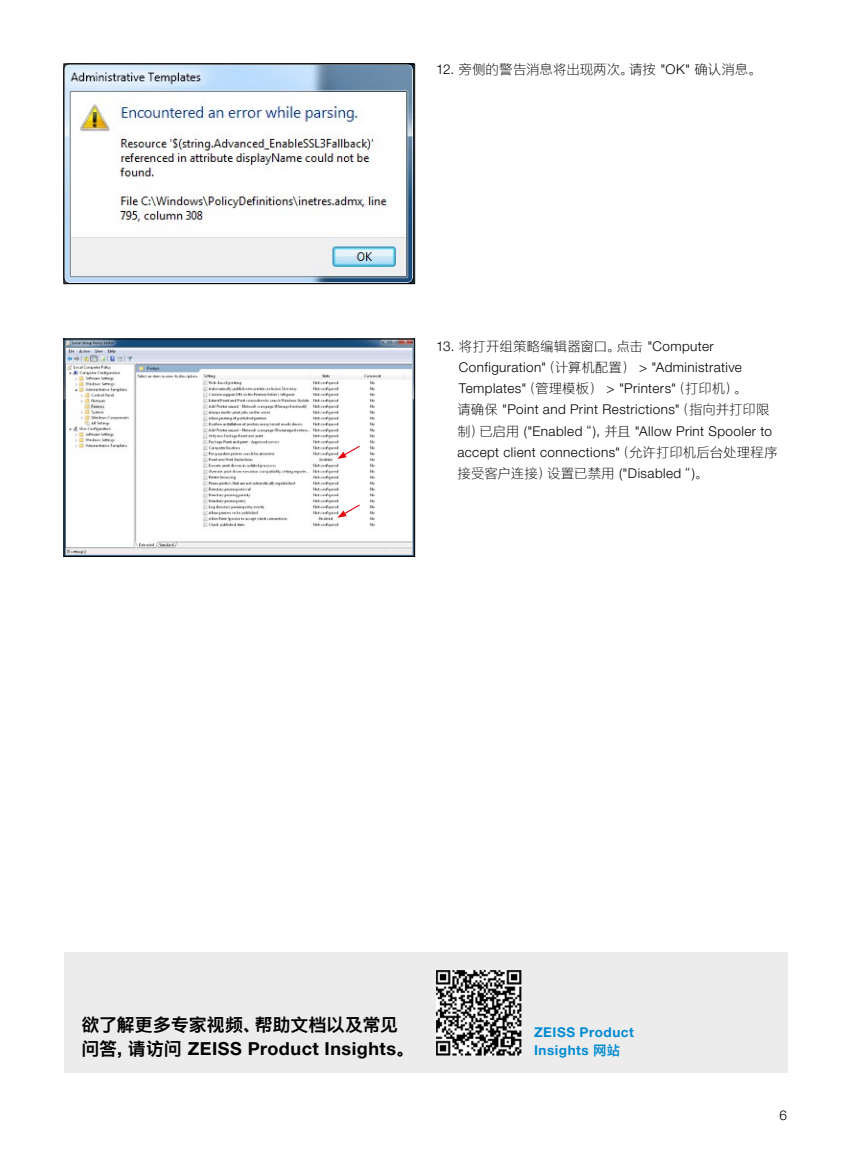
<style>
.page{position:relative;width:851px;height:1149px;background:#fff}
.page>*{position:absolute;margin:0;border:0;box-sizing:border-box;transform-origin:0 0}
.Front_page_-_Header{font:18px/24px "M Ying Hei PRC W7";letter-spacing:.02em;color:#000}
.Inner_page___Copy_9{font:13.5px/21.1px "M Ying Hei PRC W3";letter-spacing:.025em;color:#000}
.Inner_page___Copy_9-2{font:13.5px "M Ying Hei PRC W3";letter-spacing:-.005em;color:#000}
.Inner_page___Copy_9-3{font:13.5px/18px "M Ying Hei PRC W7";letter-spacing:.04em;color:#008bd2}
</style>
<div class="page">
<div style="left:64px;top:952px;width:723px;height:120px;background:#ececed"></div>
<img style="left:436px;top:970px;width:85px;height:85px">
<img style="left:66px;top:341px;width:347px;height:213px">
<div style="left:64px;top:339px;width:351px;height:217px;border:1px solid #000"></div>
<img style="left:66px;top:66px;width:347px;height:216px">
<div style="left:64px;top:64px;width:351px;height:220px;border:1px solid #000"></div>
<svg style="left:337px;top:503px;width:24px;height:14px"></svg>
<svg style="left:337px;top:444px;width:24px;height:15px"></svg>
<p class="Inner_page___Copy_9-2" style="left:436px;top:61px;width:327px">12. 旁侧的警告消息将出现两次。请按 "OK" 确认消息。</p>
<p class="Inner_page___Copy_9" style="left:459px;top:335px;width:290px;text-indent:-23px">13. 将打开组策略编辑器窗口。点击 "Computer<br>Configuration"（计算机配置） &gt; "Administrative<br>Templates"（管理模板） &gt; "Printers"（打印机）。</p>
<p class="Inner_page___Copy_9" style="left:457px;top:399px;width:322px">请确保 "Point and Print Restrictions"（指向并打印限制）已启用 ("Enabled“)，并且 "Allow Print Spooler to accept client connections"（允许打印机后台处理程序接受客户连接）设置已禁用 ("Disabled“)。</p>
<p class="Front_page_-_Header" style="left:81px;top:1012px;width:334px">欲了解更多专家视频、帮助文档以及常见问答，请访问 ZEISS Product Insights。</p>
<p class="Inner_page___Copy_9-3" style="left:534px;top:1023px;width:101px">ZEISS Product<br>Insights 网站</p>
<p class="Inner_page___Copy_9" style="left:779px;top:1104px;width:9px">6</p>
</div>
